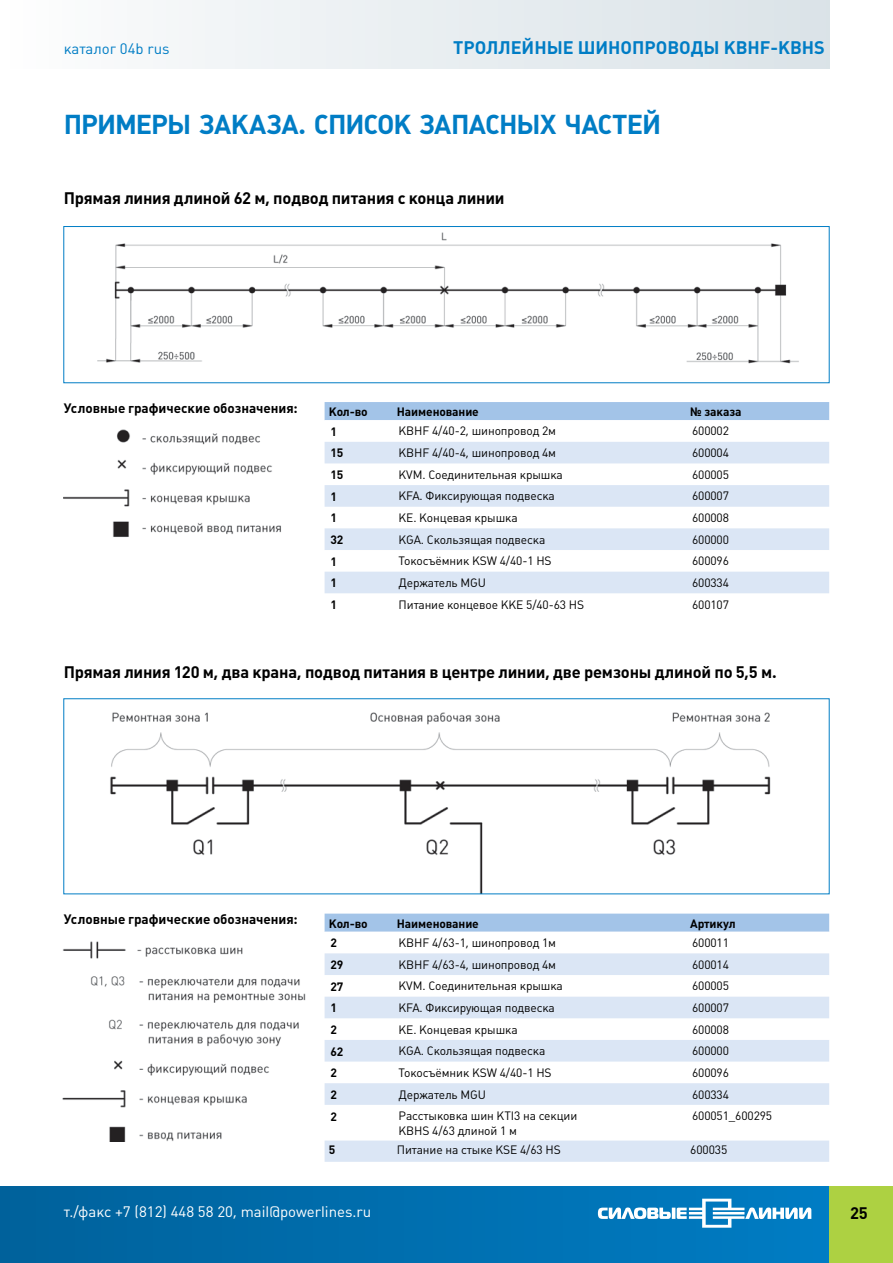
<style>
.page{position:relative;width:893px;height:1263px;background:#fff}
.page>*{position:absolute;margin:0;border:0;box-sizing:border-box;transform-origin:0 0}
.t1{font:700 27px "Plumb C";letter-spacing:-.04em;color:#007dc5}
.t2{font:700 18px "Plumb C";color:#007dc5}
.t3{font:700 16.5px "Plumb C";letter-spacing:-.015em;color:#000}
.t4{font:15px "Plumb C";color:#fff}
.t5{font:15px "Plumb C";color:#007dc5}
.t6{font:700 13.5px "Plumb C";letter-spacing:-.005em;color:#000}
.t7{font:12px/14.4px "Plumb C";letter-spacing:-.01em;color:#000}
.t8{font:700 12px "Plumb C";letter-spacing:-.01em;color:#000}
</style>
<div class="page">
<div style="left:0;top:0;width:829px;height:68px;background:linear-gradient(to right,#fcfdfd,#d9e2e7)"></div>
<div style="left:0;top:1186px;width:829px;height:77px;background:linear-gradient(to right,#00619b,#007cc3)"></div>
<svg style="left:598px;top:1199px;width:213px;height:29px"></svg>
<div style="left:829px;top:1186px;width:64px;height:77px;background:#add142"></div>
<img style="left:98px;top:232px;width:701px;height:132px">
<div style="left:64px;top:226px;width:765px;height:157px;border:1px solid #007dc5"></div>
<img style="left:64px;top:429px;width:217px;height:108px">
<div style="left:325px;top:402px;width:504px;height:18px;background:#a3c4e8"></div>
<svg style="left:325px;top:593px;width:504px;height:1px"></svg>
<svg style="left:325px;top:442px;width:504px;height:151px;fill:#dbe6f5"></svg>
<img style="left:110px;top:712px;width:661px;height:180px">
<img style="left:62px;top:941px;width:244px;height:201px">
<div style="left:325px;top:914px;width:504px;height:18px;background:#a3c4e8"></div>
<svg style="left:325px;top:953px;width:504px;height:209px;fill:#e1eaf6"></svg>
<p class="t5" style="left:64px;top:40px;width:107px">каталог 04b rus</p>
<h2 class="t2" style="left:453px;top:37px;width:24px">Троллейные</h2>
<h2 class="t2" style="left:578px;top:37px;width:14px">шинопроводы</h2>
<h2 class="t2" style="left:724px;top:37px;width:103px">KBHF-KBHS</h2>
<h1 class="t1" style="left:64px;top:109px;width:599px">ПРИМЕРЫ ЗАКАЗА. СПИСОК ЗАПАСНЫХ ЧАСТЕЙ</h1>
<h3 class="t3" style="left:64px;top:188px;width:442px">Прямая линия длиной 62 м, подвод питания с конца линии</h3>
<p class="t6" style="left:64px;top:400px;width:235px">Условные графические обозначения:</p>
<p class="t8" style="left:329px;top:405px;width:40px">Kол-во</p>
<p class="t8" style="left:397px;top:405px;width:83px">Наименование</p>
<p class="t8" style="left:690px;top:405px;width:53px">№ заказа</p>
<p class="t8" style="left:331px;top:425px;width:8px">1</p>
<p class="t7" style="left:399px;top:424px;width:159px">KBHF 4/40-2, шинопровод 2м</p>
<p class="t7" style="left:692px;top:424px;width:38px">600002</p>
<p class="t8" style="left:331px;top:446px;width:14px">15</p>
<p class="t7" style="left:399px;top:446px;width:159px">KBHF 4/40-4, шинопровод 4м</p>
<p class="t7" style="left:692px;top:446px;width:38px">600004</p>
<p class="t8" style="left:331px;top:468px;width:14px">15</p>
<p class="t7" style="left:399px;top:467px;width:166px">KVM. Соединительная крышка</p>
<p class="t7" style="left:692px;top:467px;width:38px">600005</p>
<p class="t8" style="left:331px;top:490px;width:8px">1</p>
<p class="t7" style="left:399px;top:489px;width:158px">KFA. Фиксирующая подвеска</p>
<p class="t7" style="left:692px;top:489px;width:38px">600007</p>
<p class="t8" style="left:331px;top:511px;width:8px">1</p>
<p class="t7" style="left:399px;top:511px;width:121px">KE. Концевая крышка</p>
<p class="t7" style="left:692px;top:511px;width:38px">600008</p>
<p class="t8" style="left:331px;top:533px;width:14px">32</p>
<p class="t7" style="left:399px;top:532px;width:148px">KGA. Скользящая подвеска</p>
<p class="t7" style="left:692px;top:532px;width:38px">600000</p>
<p class="t8" style="left:331px;top:554px;width:8px">1</p>
<p class="t7" style="left:399px;top:554px;width:155px">Токосъёмник KSW 4/40-1 HS</p>
<p class="t7" style="left:692px;top:554px;width:38px">600096</p>
<p class="t8" style="left:331px;top:576px;width:8px">1</p>
<p class="t7" style="left:399px;top:575px;width:89px">Держатель MGU</p>
<p class="t7" style="left:692px;top:575px;width:38px">600334</p>
<p class="t8" style="left:331px;top:598px;width:8px">1</p>
<p class="t7" style="left:399px;top:597px;width:187px">Питание концевое KKE 5/40-63 HS</p>
<p class="t7" style="left:692px;top:597px;width:38px">600107</p>
<h3 class="t3" style="left:64px;top:663px;width:714px">Прямая линия 120 м, два крана, подвод питания в центре линии, две ремзоны длиной по 5,5 м.</h3>
<p class="t6" style="left:64px;top:912px;width:235px">Условные графические обозначения:</p>
<p class="t8" style="left:329px;top:916px;width:40px">Кол-во</p>
<p class="t8" style="left:397px;top:916px;width:83px">Наименование</p>
<p class="t8" style="left:690px;top:916px;width:47px">Артикул</p>
<p class="t8" style="left:331px;top:936px;width:8px">2</p>
<p class="t7" style="left:399px;top:936px;width:159px">KBHF 4/63-1, шинопровод 1м</p>
<p class="t7" style="left:692px;top:936px;width:38px">600011</p>
<p class="t8" style="left:331px;top:958px;width:14px">29</p>
<p class="t7" style="left:399px;top:957px;width:159px">KBHF 4/63-4, шинопровод 4м</p>
<p class="t7" style="left:692px;top:957px;width:38px">600014</p>
<p class="t8" style="left:331px;top:979px;width:14px">27</p>
<p class="t7" style="left:399px;top:979px;width:166px">KVM. Соединительная крышка</p>
<p class="t7" style="left:692px;top:979px;width:38px">600005</p>
<p class="t8" style="left:331px;top:1001px;width:8px">1</p>
<p class="t7" style="left:399px;top:1000px;width:158px">KFA. Фиксирующая подвеска</p>
<p class="t7" style="left:692px;top:1000px;width:38px">600007</p>
<p class="t8" style="left:331px;top:1023px;width:8px">2</p>
<p class="t7" style="left:399px;top:1022px;width:121px">KE. Концевая крышка</p>
<p class="t7" style="left:692px;top:1022px;width:38px">600008</p>
<p class="t8" style="left:331px;top:1044px;width:14px">62</p>
<p class="t7" style="left:399px;top:1044px;width:148px">KGA. Скользящая подвеска</p>
<p class="t7" style="left:692px;top:1044px;width:38px">600000</p>
<p class="t8" style="left:331px;top:1066px;width:8px">2</p>
<p class="t7" style="left:399px;top:1065px;width:155px">Токосъёмник KSW 4/40-1 HS</p>
<p class="t7" style="left:692px;top:1065px;width:38px">600096</p>
<p class="t8" style="left:331px;top:1088px;width:8px">2</p>
<p class="t7" style="left:399px;top:1087px;width:89px">Держатель MGU</p>
<p class="t7" style="left:692px;top:1087px;width:38px">600334</p>
<p class="t8" style="left:331px;top:1109px;width:8px">2</p>
<p class="t7" style="left:399px;top:1109px;width:180px">Расстыковка шин KTI3 на секции<br>KBHS 4/63 длиной 1 м</p>
<p class="t7" style="left:692px;top:1109px;width:82px">600051_600295</p>
<p class="t8" style="left:329px;top:1143px;width:8px">5</p>
<p class="t7" style="left:397px;top:1143px;width:165px">Питание на стыке KSE 4/63 HS</p>
<p class="t7" style="left:690px;top:1143px;width:38px">600035</p>
<p class="t4" style="left:64px;top:1203px;width:309px">т./факс +7 (812) 448 58 20, mail@powerlines.ru</p>
<h3 class="t3" style="left:850px;top:1203px;width:19px">25</h3>
</div>
